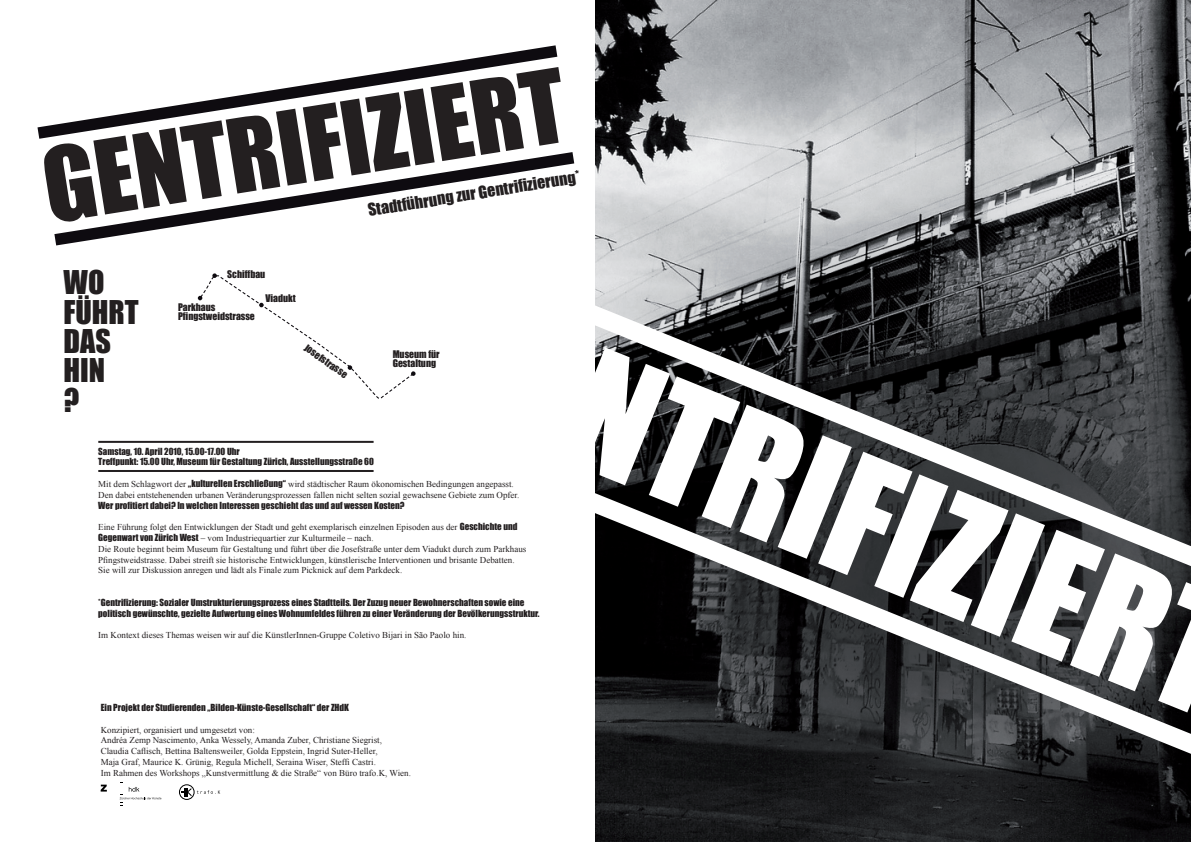
<style>
.page{position:relative;width:1191px;height:842px;background:#fff}
.page>*{position:absolute;margin:0;border:0;box-sizing:border-box;transform-origin:0 0}
.t1{font:152.4px "Impact";color:#fff}
.t2{font:94.6px "Impact";color:#231f20}
.t3{font:30.1px/29.3px "Impact";color:#231f20}
.t4{font:16px "Impact";color:#231f20}
.t5{font:9.7px/9.4px "Impact";color:#231f20}
.t6{font:9px/10.8px "Times New Roman";color:#231f20}
.t7{font:9px/10.8px "Impact";color:#231f20}
.s1{font-family:"Impact"}
</style>
<div class="page">
<img style="left:595px;top:0;width:596px;height:841px">
<svg style="left:595px;top:259px;width:596px;height:161px;background:#444547"></svg>
<svg style="left:595px;top:420px;width:596px;height:334px;background:#3a3b3d"></svg>
<svg style="left:179px;top:784px;width:41px;height:16px"></svg>
<svg style="left:198px;top:273px;width:217px;height:126px"></svg>
<svg style="left:37px;top:45px;width:520px;height:94px"></svg>
<svg style="left:54px;top:152px;width:520px;height:93px"></svg>
<hr style="left:98px;top:470px;width:275px;height:2px;background:#231f20">
<hr style="left:98px;top:441px;width:275px;height:2px;background:#231f20">
<svg style="left:101px;top:785px;width:6px;height:6px"></svg>
<svg style="left:120px;top:782px;width:41px;height:24px"></svg>
<h2 class="t2" style="left:32px;top:114px;width:529px;rotate:-9deg">GENTRIFIZIERT</h2>
<h3 class="t4" style="left:366px;top:198px;width:216px;rotate:-9deg">Stadtführung zur Gentrifi zierung*</h3>
<h3 class="t3" style="left:63px;top:267px;width:77px">WO<br>FÜHRT<br>DAS<br>HIN<br>?</h3>
<p class="t5" style="left:227px;top:270px;width:40px">Schiffbau</p>
<h1 class="t1" style="left:484px;top:237px;width:780px;rotate:22deg">GENTRIFIZIER</h1>
<p class="t5" style="left:265px;top:293px;width:32px">Viadukt</p>
<p class="t5" style="left:178px;top:302px;width:78px">Parkhaus<br>Pfingstweidstrasse</p>
<p class="t5" style="left:308px;top:342px;width:52px;rotate:35deg">Josefstrasse</p>
<p class="t5" style="left:393px;top:349px;width:48px">Museum für<br>Gestaltung</p>
<p class="t7" style="left:98px;top:445px;width:277px">Samstag, 10. April 2010, 15.00-17.00 Uhr<br>Treffpunkt: 15.00 Uhr, Museum für Gestaltung Zürich, Ausstellungsstraße 60</p>
<p class="t6" style="left:98px;top:478px;width:422px">Mit dem Schlagwort der <span class="s1">„kulturellen Erschließung“</span> wird städtischer Raum ökonomischen Bedingungen angepasst.<br>Den dabei entstehenenden urbanen Veränderungsprozessen fallen nicht selten sozial gewachsene Gebiete zum Opfer.</p>
<p class="t7" style="left:98px;top:499px;width:308px">Wer profitiert dabei? In welchen Interessen geschieht das und auf wessen Kosten?</p>
<p class="t6" style="left:98px;top:522px;width:429px">Eine Führung folgt den Entwicklungen der Stadt und geht exemplarisch einzelnen Episoden aus der <span class="s1">Geschichte und Gegenwart von Zürich West</span> – vom Industriequartier zur Kulturmeile – nach.<br>Die Route beginnt beim Museum für Gestaltung und führt über die Josefstraße unter dem Viadukt durch zum Parkhaus Pfingstweidstrasse. Dabei streift sie historische Entwicklungen, künstlerische Interventionen und brisante Debatten.<br>Sie will zur Diskussion anregen und lädt als Finale zum Picknick auf dem Parkdeck.</p>
<p class="t7" style="left:98px;top:597px;width:442px">*Gentrifizierung: Sozialer Umstrukturierungsprozess eines Stadtteils. Der Zuzug neuer Bewohnerschaften sowie eine politisch gewünschte, gezielte Aufwertung eines Wohnumfeldes führen zu einer Veränderung der Bevölkerungsstruktur.</p>
<p class="t6" style="left:98px;top:630px;width:370px">Im Kontext dieses Themas weisen wir auf die KünstlerInnen-Gruppe Coletivo Bijari in São Paolo hin.</p>
<p class="t7" style="left:101px;top:702px;width:250px">Ein Projekt der Studierenden „Bilden-Künste-Gesellschaft“ der ZHdK</p>
<p class="t6" style="left:101px;top:724px;width:312px">Konzipiert, organisiert und umgesetzt von:<br>Andréa Zemp Nascimento, Anka Wessely, Amanda Zuber, Christiane Siegrist, Claudia Caflisch, Bettina Baltensweiler, Golda Eppstein, Ingrid Suter-Heller,<br>Maja Graf, Maurice K. Grünig, Regula Michell, Seraina Wiser, Steffi Castri.<br>Im Rahmen des Workshops „Kunstvermittlung &amp; die Straße“ von Büro trafo.K, Wien.</p>
</div>
